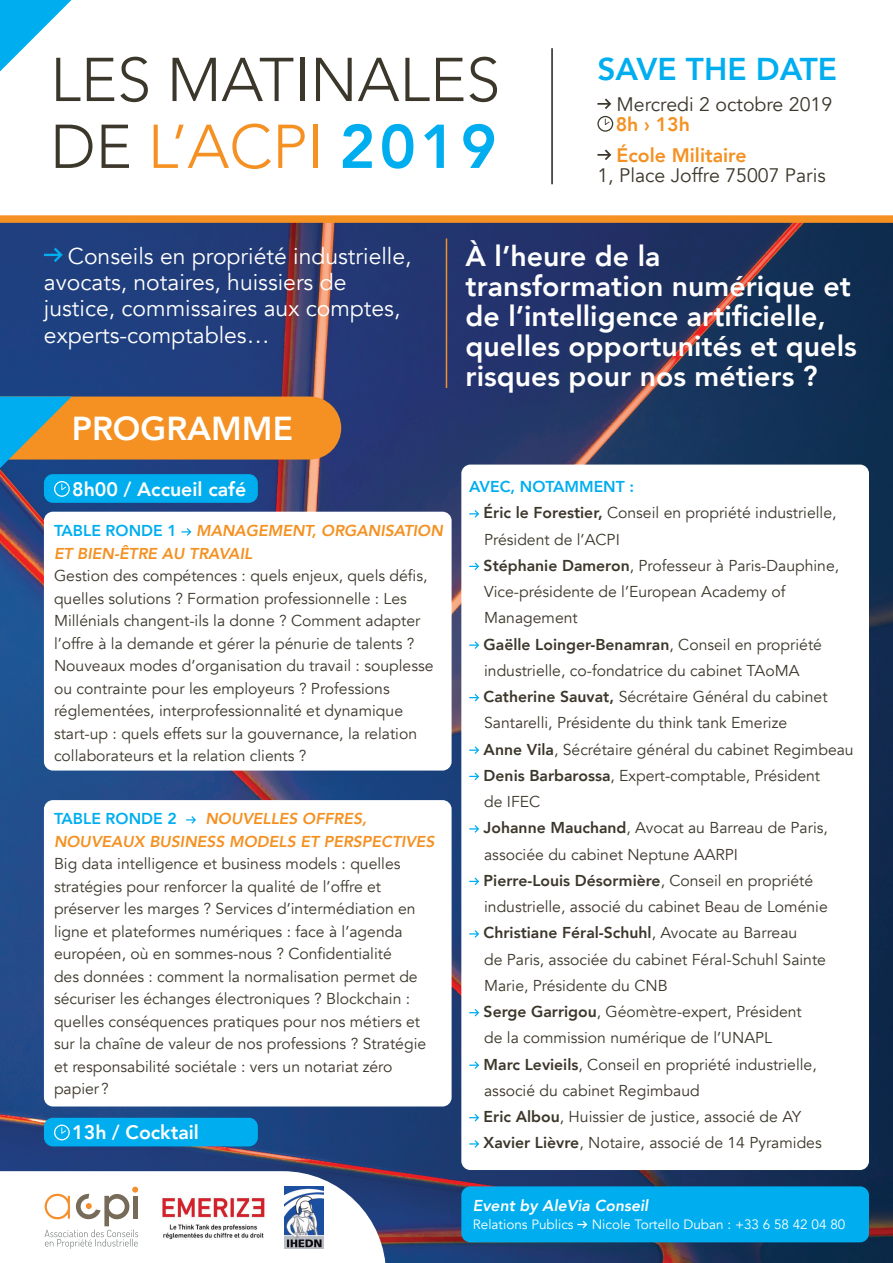
<style>
.page{position:relative;width:893px;height:1263px;background:#fff}
.page>*{position:absolute;margin:0;border:0;box-sizing:border-box;transform-origin:0 0}
.t1{font:300 61.05px/66.9px "Avenir";color:#3c372b}
.t2{font:800 33.15px "Avenir";color:#fff}
.t3{font:800 31.5px "Avenir";color:#00aeef}
.t4{font:800 28.5px/30px "Avenir";color:#fff}
.t5{font:22.95px/26.4px "Avenir";color:#fff}
.t6{font:19.5px "Avenir";color:#3c372b}
.t7{font:800 19.5px "Avenir";color:#fff}
.t8{font:800 19.5px/31.5px "Avenir";color:#f49122}
.t9{font:15.75px/26.2px "Avenir";color:#3c372b}
.t10{font:italic 800 15.75px/22.5px "Avenir";color:#f49122}
.t11{font:italic 800 15.75px "Avenir";color:#fff}
.t12{font:800 15.75px "Avenir";color:#00aeef}
.t13{font:13.5px "Avenir";color:#fff}
.s1{color:#f49122}
.s2{font-weight:800;color:#00aeef}
.s3{font-style:normal;color:#00aeef}
.s4{font-weight:800}
</style>
<div class="page">
<img style="left:0;top:223px;width:893px;height:1040px">
<div style="left:44px;top:512px;width:408px;height:258px;background:#fff;border-radius:9px"></div>
<div style="left:44px;top:474px;width:214px;height:29px;background:#00aeef;border-radius:9px"></div>
<div style="left:44px;top:1118px;width:214px;height:28px;background:#00aeef;border-radius:9px"></div>
<div style="left:461px;top:465px;width:408px;height:705px;background:#fff;border-radius:9px"></div>
<div style="left:44px;top:800px;width:408px;height:306px;background:#fff;border-radius:9px"></div>
<div style="left:461px;top:1186px;width:408px;height:56px;background:#00aeef;border-radius:9px"></div>
<svg style="left:577px;top:1221px;width:10px;height:7px"></svg>
<svg style="left:54px;top:481px;width:16px;height:16px"></svg>
<svg style="left:181px;top:528px;width:10px;height:8px"></svg>
<svg style="left:186px;top:816px;width:10px;height:8px"></svg>
<svg style="left:54px;top:1124px;width:16px;height:16px"></svg>
<svg style="left:469px;top:510px;width:10px;height:8px"></svg>
<svg style="left:469px;top:562px;width:10px;height:8px"></svg>
<svg style="left:469px;top:641px;width:10px;height:8px"></svg>
<svg style="left:469px;top:694px;width:10px;height:7px"></svg>
<svg style="left:469px;top:746px;width:10px;height:8px"></svg>
<svg style="left:469px;top:772px;width:10px;height:8px"></svg>
<svg style="left:469px;top:825px;width:10px;height:8px"></svg>
<svg style="left:469px;top:877px;width:10px;height:8px"></svg>
<svg style="left:469px;top:930px;width:10px;height:8px"></svg>
<svg style="left:469px;top:1009px;width:10px;height:7px"></svg>
<svg style="left:469px;top:1061px;width:10px;height:8px"></svg>
<svg style="left:469px;top:1114px;width:10px;height:7px"></svg>
<svg style="left:469px;top:1140px;width:10px;height:8px"></svg>
<svg style="left:597px;top:99px;width:14px;height:10px"></svg>
<svg style="left:597px;top:116px;width:16px;height:16px"></svg>
<svg style="left:597px;top:150px;width:14px;height:10px"></svg>
<svg style="left:0;top:396px;width:341px;height:72px;background:#be8844"></svg>
<svg style="left:0;top:0;width:71px;height:71px"></svg>
<div style="left:0;top:215px;width:893px;height:8px;background:#f49122"></div>
<svg style="left:0;top:1171px;width:386px;height:92px"></svg>
<hr style="left:551px;top:48px;width:2px;height:136px;background:#231f20">
<svg style="left:44px;top:248px;width:19px;height:14px"></svg>
<hr style="left:446px;top:238px;width:1px;height:150px;background:#f49122">
<img style="left:150px;top:1187px;width:120px;height:63px">
<h1 class="t1" style="left:50px;top:47px;width:451px">LES MATINALES<br>DE <span class="s1">L’ACPI</span> <span class="s2">2019</span></h1>
<h3 class="t3" style="left:597px;top:44px;width:241px">SAVE THE DATE</h3>
<p class="t6" style="left:617px;top:93px;width:217px">Mercredi 2 octobre 2019</p>
<p class="t8" style="left:616px;top:108px;width:132px">8h › 13h<br>École Militaire</p>
<p class="t6" style="left:597px;top:163px;width:230px">1, Place Joffre 75007 Paris</p>
<h3 class="t5" style="left:44px;top:243px;width:369px;text-indent:24px">Conseils en propriété industrielle, avocats, notaires, huissiers de justice, commissaires aux comptes, experts-comptables…</h3>
<h2 class="t2" style="left:72px;top:402px;width:223px">PROGRAMME</h2>
<p class="t7" style="left:72px;top:474px;width:176px">8h00 / Accueil café</p>
<p class="t10" style="left:54px;top:520px;width:390px"><span class="s3">TABLE RONDE 1</span> MANAGEMENT, ORGANISATION<br>ET BIEN-ÊTRE AU TRAVAIL</p>
<p class="t9" style="left:54px;top:565px;width:381px;line-height:22.5px">Gestion des compétences : quels enjeux, quels défis, quelles solutions ? Formation professionnelle : Les Millénials changent-ils la donne ? Comment adapter l’offre à la demande et gérer la pénurie de talents ?<br>Nouveaux modes d’organisation du travail : souplesse ou contrainte pour les employeurs ? Professions réglementées, interprofessionnalité et dynamique start-up : quels effets sur la gouvernance, la relation collaborateurs et la relation clients ?</p>
<p class="t10" style="left:54px;top:808px;width:382px;text-indent:151px">NOUVELLES OFFRES,<br>NOUVEAUX BUSINESS MODELS ET PERSPECTIVES</p>
<p class="t9" style="left:54px;top:853px;width:374px;line-height:22.5px">Big data intelligence et business models : quelles stratégies pour renforcer la qualité de l’offre et préserver les marges ? Services d’intermédiation en ligne et plateformes numériques : face à l’agenda européen, où en sommes-nous ? Confidentialité<br>des données : comment la normalisation permet de sécuriser les échanges électroniques ? Blockchain : quelles conséquences pratiques pour nos métiers et sur la chaîne de valeur de nos professions ? Stratégie et responsabilité sociétale : vers un notariat zéro papier ?</p>
<p class="t7" style="left:72px;top:1117px;width:128px">13h / Cocktail</p>
<p class="t12" style="left:54px;top:807px;width:124px">TABLE RONDE 2</p>
<h3 class="t4" style="left:466px;top:241px;width:393px">À l’heure de la transformation numérique et de l’intelligence artificielle, quelles opportunités et quels risques pour nos métiers ?</h3>
<p class="t9" style="left:484px;top:474px;width:372px;text-indent:-14px"><span class="s2">AVEC, NOTAMMENT :<br></span><span class="s4">Éric le Forestier,</span> Conseil en propriété industrielle, Président de l’ACPI<br><span class="s4">Stéphanie Dameron</span>, Professeur à Paris-Dauphine, Vice-présidente de l’European Academy of Management<br><span class="s4">Gaëlle Loinger-Benamran</span>, Conseil en propriété industrielle, co-fondatrice du cabinet TAoMA <span class="s4">Catherine Sauvat,</span> Sécrétaire Général du cabinet Santarelli, Présidente du think tank Emerize<br><span class="s4">Anne Vila</span>, Sécrétaire général du cabinet Regimbeau <span class="s4">Denis Barbarossa</span>, Expert-comptable, Président<br>de IFEC<br><span class="s4">Johanne Mauchand</span>, Avocat au Barreau de Paris, associée du cabinet Neptune AARPI<br><span class="s4">Pierre-Louis Désormière</span>, Conseil en propriété industrielle, associé du cabinet Beau de Loménie <span class="s4">Christiane Féral-Schuhl</span>, Avocate au Barreau<br>de Paris, associée du cabinet Féral-Schuhl Sainte Marie, Présidente du CNB<br><span class="s4">Serge Garrigou</span>, Géomètre-expert, Président<br>de la commission numérique de l’UNAPL<br><span class="s4">Marc Levieils</span>, Conseil en propriété industrielle, associé du cabinet Regimbaud<br><span class="s4">Eric Albou</span>, Huissier de justice, associé de AY<br><span class="s4">Xavier Lièvre</span>, Notaire, associé de 14 Pyramides</p>
<p class="t11" style="left:473px;top:1196px;width:177px">Event by AleVia Conseil</p>
<p class="t13" style="left:473px;top:1216px;width:102px">Relations Publics</p>
<p class="t13" style="left:592px;top:1216px;width:255px">Nicole Tortello Duban : +33 6 58 42 04 80</p>
</div>
